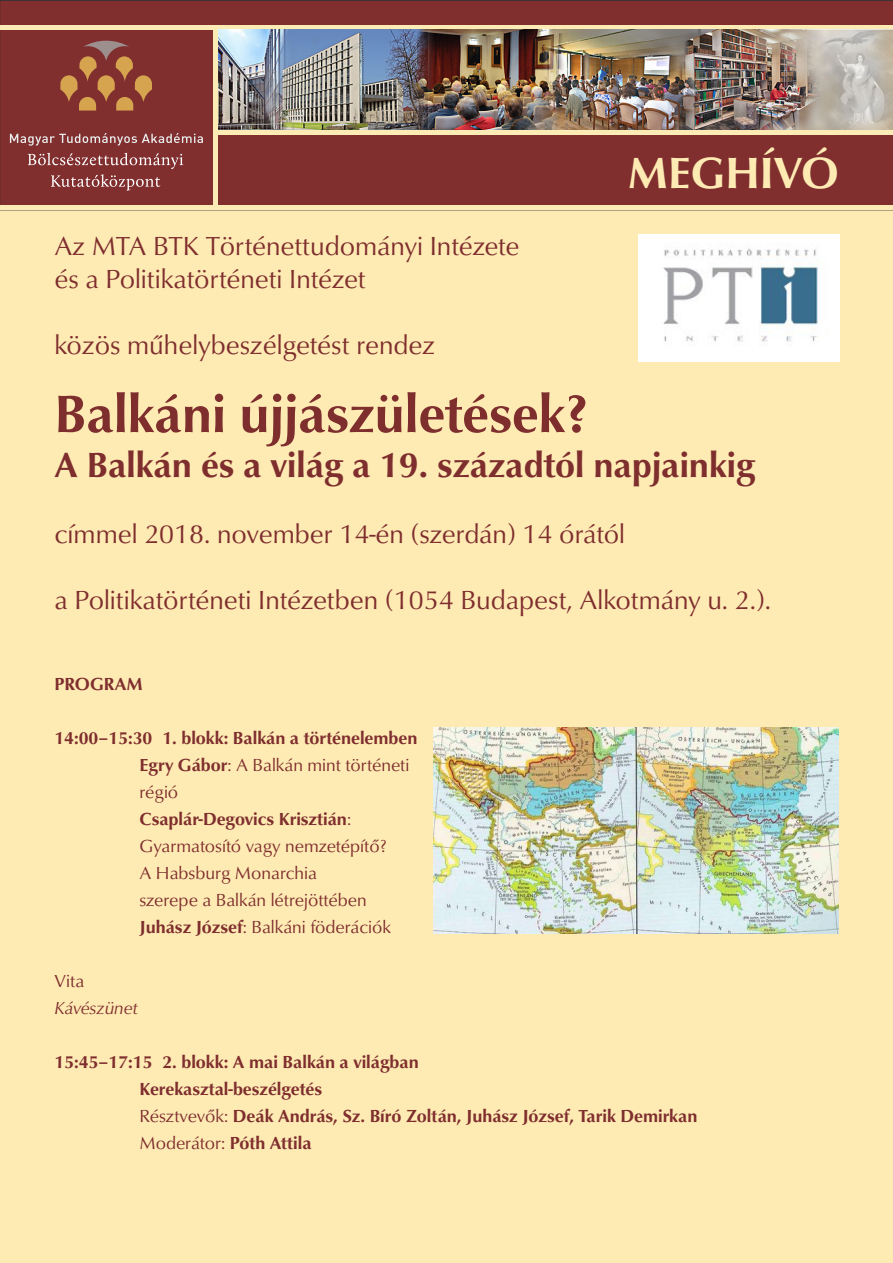
<style>
.page{position:relative;width:893px;height:1263px;background:#fff}
.page>*{position:absolute;margin:0;border:0;box-sizing:border-box;transform-origin:0 0}
.cim{font:700 54px "Classico URW";color:#7f2e2e}
.t1{font:700 45px "Classico URW";color:#feebb4}
.cim-2{font:700 36px "Classico URW";color:#7f2e2e}
.body{font:27px/33px "Classico URW";color:#7f2e2e}
.program{font:700 18px/27px "Classico URW";color:#7f2e2e}
.program-2{font:18px/27px "Classico URW";color:#7f2e2e}
.program-3{font:italic 18px/27px "Classico URW";color:#7f2e2e}
.s1{font-weight:400}
.s2{font-weight:700}
.s3{font-style:normal}
</style>
<div class="page">
<div style="left:0;top:192px;width:893px;height:1071px;background:#feebb4"></div>
<div style="left:0;top:0;width:893px;height:205px;background:#802e2e"></div>
<svg style="left:28px;top:153px;width:155px;height:38px;background:#904949"></svg>
<svg style="left:60px;top:41px;width:92px;height:70px;background:#98523b"></svg>
<svg style="left:10px;top:133px;width:193px;height:13px;background:#985959"></svg>
<div style="left:0;top:25px;width:893px;height:5px;background:#fcebb5"></div>
<hr style="left:214px;top:30px;width:4px;height:179px;background:#fcebb5">
<img style="left:218px;top:30px;width:675px;height:100px">
<div style="left:218px;top:130px;width:675px;height:5px;background:#fcebb5"></div>
<img style="left:638px;top:235px;width:201px;height:126px">
<img style="left:434px;top:727px;width:405px;height:206px">
<p class="body" style="left:54px;top:230px;width:467px">Az MTA BTK Történettudományi Intézete és a Politikatörténeti Intézet</p>
<p class="t1" style="left:627px;top:145px;width:213px">MEGHÍVÓ</p>
<p class="body" style="left:54px;top:329px;width:382px">közös műhelybeszélgetést rendez</p>
<p class="cim" style="left:54px;top:380px;width:535px">Balkáni újjászületések?</p>
<p class="cim-2" style="left:54px;top:442px;width:702px">A Balkán és a világ a 19. századtól napjainkig</p>
<p class="body" style="left:54px;top:518px;width:572px">címmel 2018. november 14-én (szerdán) 14 órától</p>
<p class="body" style="left:54px;top:584px;width:718px">a Politikatörténeti Intézetben (1054 Budapest, Alkotmány u. 2.).</p>
<p class="program" style="left:54px;top:671px;width:90px">PROGRAM</p>
<p class="program" style="left:139px;top:725px;width:280px;text-indent:-85px">14:00–15:30 1. blokk: Balkán a történelemben<br>Egry Gábor<span class="s1">: A Balkán mint történeti</span></p>
<p class="program" style="left:139px;top:779px;width:213px"><span class="s1">régió<br></span>Csaplár-Degovics Krisztián<span class="s1">:</span></p>
<p class="program-2" style="left:139px;top:833px;width:249px">Gyarmatosító vagy nemzetépítő?</p>
<p class="program-2" style="left:139px;top:860px;width:179px">A Habsburg Monarchia</p>
<p class="program-2" style="left:139px;top:887px;width:253px">szerepe a Balkán létrejöttében<br><span class="s2">Juhász József</span>: Balkáni föderációk</p>
<p class="program-3" style="left:54px;top:968px;width:85px"><span class="s3">Vita<br></span>Kávészünet</p>
<p class="program" style="left:139px;top:1049px;width:559px;text-indent:-85px">15:45–17:15 2. blokk: A mai Balkán a világban<br>Kerekasztal-beszélgetés<br><span class="s1">Résztvevők:</span> Deák András, Sz. Bíró Zoltán, Juhász József, Tarik Demirkan <span class="s1">Moderátor:</span> Póth Attila</p>
</div>
